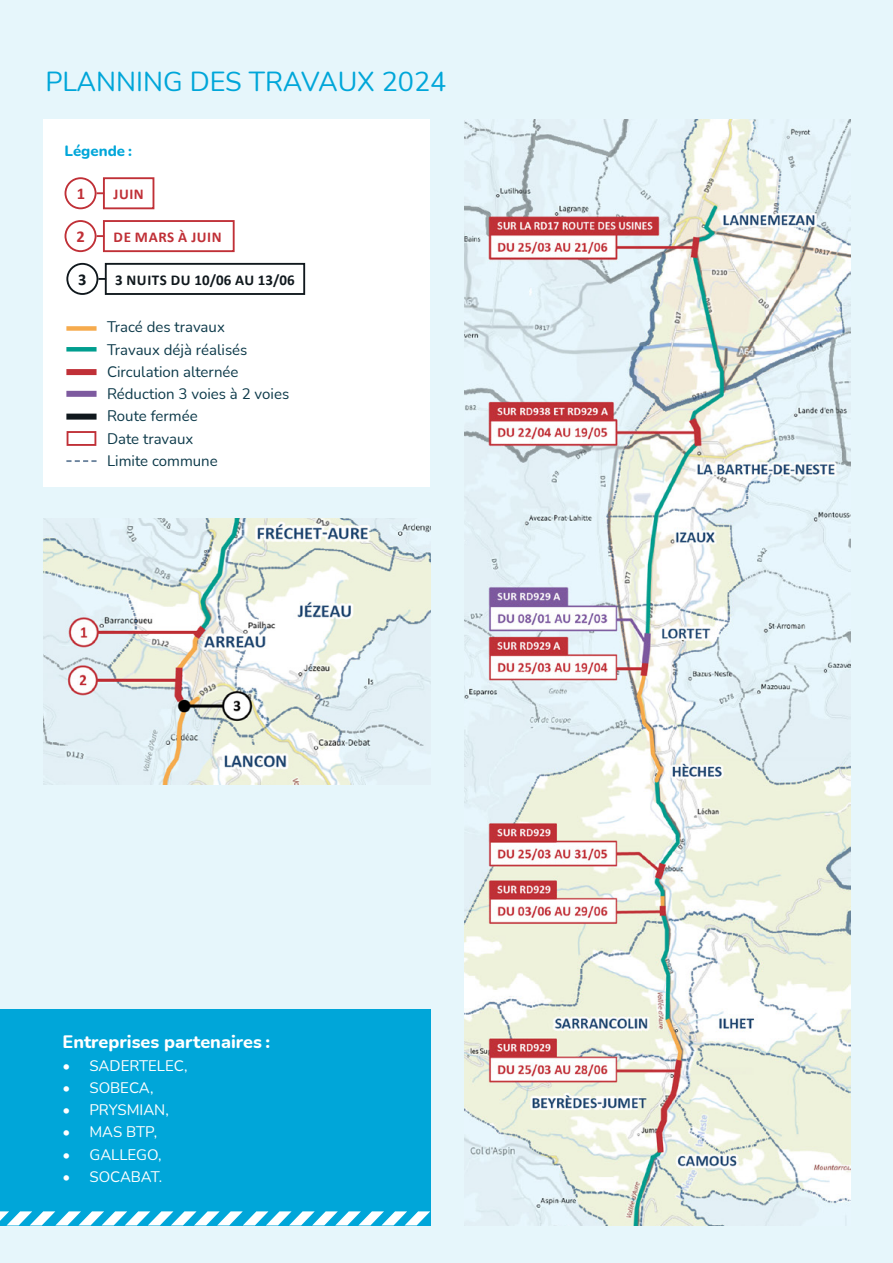
<style>
.page{position:relative;width:893px;height:1263px;background:#e6f6fb}
.page>*{position:absolute;margin:0;border:0;box-sizing:border-box;transform-origin:0 0}
.t1{font:27px "Nunito";color:#00a6d9}
.t2{font:800 18px "Nunito";color:#fff}
.t3{font:700 16.5px "Calibri";color:#c03037}
.t4{font:700 16.5px "Calibri";color:#10181d}
.t5{font:15px/22.2px "Nunito";color:#0c3949}
.t6{font:15px "Nunito";color:#fff}
.t7{font:700 15px "Calibri";letter-spacing:.03em;color:#10181d}
.t8{font:700 15px "Calibri";letter-spacing:.04em;color:#c03037}
.t9{font:800 15px "Nunito";color:#00a6d9}
</style>
<div class="page">
<img style="left:464px;top:120px;width:386px;height:1105px">
<img style="left:43px;top:519px;width:387px;height:266px">
<div style="left:43px;top:120px;width:387px;height:365px;background:#fff"></div>
<div style="left:0;top:1009px;width:430px;height:216px;background:#00a6d9"></div>
<div style="left:65px;top:177px;width:32px;height:32px;border:2px solid #c03037;border-radius:50%"></div>
<div style="left:65px;top:220px;width:32px;height:32px;border:2px solid #c03037;border-radius:50%"></div>
<div style="left:66px;top:263px;width:32px;height:32px;border:2px solid #10181d;border-radius:50%"></div>
<div style="left:103px;top:177px;width:51px;height:32px;border:2px solid #c03037"></div>
<div style="left:105px;top:263px;width:200px;height:32px;border:2px solid #10181d"></div>
<div style="left:103px;top:220px;width:132px;height:32px;border:2px solid #c03037"></div>
<svg style="left:97px;top:192px;width:7px;height:2px"></svg>
<svg style="left:97px;top:235px;width:7px;height:2px"></svg>
<svg style="left:98px;top:278px;width:8px;height:2px"></svg>
<div style="left:43px;top:296px;width:387px;height:191px;background:#fff"></div>
<svg style="left:66px;top:460px;width:31px;height:2px"></svg>
<div style="left:66px;top:326px;width:31px;height:5px;background:#f6ab4d"></div>
<hr style="left:66px;top:347px;width:31px;height:4px;background:#009e8f">
<div style="left:66px;top:369px;width:31px;height:6px;background:#c03037"></div>
<div style="left:66px;top:391px;width:31px;height:6px;background:#7d5a9f"></div>
<div style="left:66px;top:414px;width:31px;height:6px;background:#10181d"></div>
<div style="left:67px;top:431px;width:29px;height:15px;border:2px solid #c03037"></div>
<svg style="left:0;top:1211px;width:430px;height:14px"></svg>
<h1 class="t1" style="left:45px;top:63px;width:403px">PLANNING DES TRAVAUX 2024</h1>
<p class="t9" style="left:65px;top:140px;width:69px">Légende :</p>
<p class="t3" style="left:77px;top:183px;width:10px">1</p>
<p class="t3" style="left:76px;top:226px;width:10px">2</p>
<p class="t4" style="left:78px;top:268px;width:10px">3</p>
<p class="t8" style="left:114px;top:184px;width:32px">JUIN</p>
<p class="t8" style="left:114px;top:227px;width:110px">DE MARS À JUIN</p>
<p class="t7" style="left:115px;top:270px;width:181px">3 NUITS DU 10/06 AU 13/06</p>
<p class="t5" style="left:107px;top:315px;width:184px">Tracé des travaux<br>Travaux déjà réalisés<br>Circulation alternée<br>Réduction 3 voies à 2 voies<br>Route fermée<br>Date travaux<br>Limite commune</p>
<p class="t2" style="left:62px;top:1029px;width:209px">Entreprises partenaires :</p>
<p class="t6" style="left:62px;top:1055px;width:127px">• SADERTELEC,</p>
<p class="t6" style="left:62px;top:1077px;width:93px">• SOBECA,</p>
<p class="t6" style="left:62px;top:1099px;width:108px">• PRYSMIAN,</p>
<p class="t6" style="left:62px;top:1122px;width:96px">• MAS BTP,</p>
<p class="t6" style="left:62px;top:1144px;width:101px">• GALLEGO,</p>
<p class="t6" style="left:62px;top:1166px;width:101px">• SOCABAT.</p>
</div>
